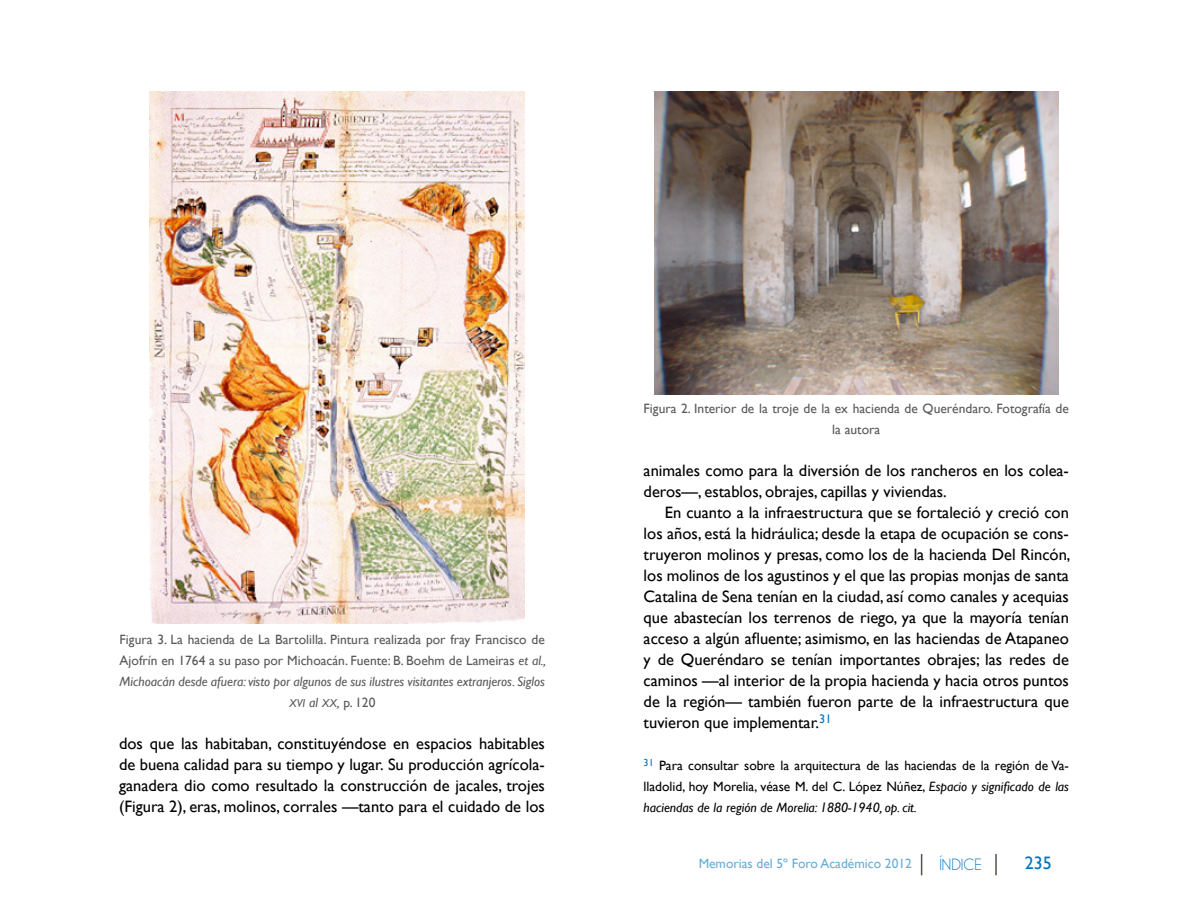
<style>
.page{position:relative;width:1188px;height:918px;background:#fff}
.page>*{position:absolute;margin:0;border:0;box-sizing:border-box;transform-origin:0 0}
.t1{font:18px "Gill Sans";color:#0075be}
.t2{font:16.5px/21px "Gill Sans";color:#000;text-align:justify}
.t3{font:16.5px "Champagne&Limousines";color:#0075be}
.t4{font:13.5px/21px "Gill Sans";color:#58595b;text-align:center}
.t5{font:13.5px/21px "Gill Sans";color:#000;text-align:justify}
.t6{font:13.5px "Gill Sans";color:#0075be}
.t7{font:11.55px "Gill Sans MT Italic SC850";color:#58595b}
.s1{font-style:italic}
.s2{font-family:"Gill Sans";font-style:italic;font-size:13.5px}
.s3{font-family:"Gill Sans";font-size:13.5px}
</style>
<div class="page">
<hr style="left:995px;top:854px;width:2px;height:21px;background:#575146">
<svg style="left:921px;top:854px;width:1px;height:21px"></svg>
<img style="left:655px;top:91px;width:403px;height:303px">
<img style="left:150px;top:91px;width:374px;height:532px">
<p class="t4" style="left:120px;top:629px;width:428px;text-align:justify">Figura 3. La hacienda de La Bartolilla. Pintura realizada por fray Francisco de Ajofrín en 1764 a su paso por Michoacán. Fuente: B. Boehm de Lameiras <span class="s1">et al., Michoacán desde afuera: visto por algunos de sus ilustres visitantes extranjeros. Siglos</span></p>
<p class="t7" style="left:289px;top:696px;width:88px">XVI <span class="s2">al</span> XX<span class="s2">,</span> <span class="s3">p. 120</span></p>
<p class="t2" style="left:119px;top:733px;width:427px">dos que las habitaban, constituyéndose en espacios habitables de buena calidad para su tiempo y lugar. Su producción agrícola&shy;ganadera dio como resultado la construcción de jacales, trojes (Figura 2), eras, molinos, corrales —tanto para el cuidado de los</p>
<p class="t4" style="left:644px;top:398px;width:427px">Figura 2. Interior de la troje de la ex hacienda de Queréndaro. Fotografía de la autora</p>
<p class="t2" style="left:644px;top:460px;width:427px">animales como para la diversión de los rancheros en los colea&shy;deros—, establos, obrajes, capillas y viviendas.</p>
<p class="t2" style="left:644px;top:502px;width:428px;text-indent:21px">En cuanto a la infraestructura que se fortaleció y creció con los años, está la hidráulica; desde la etapa de ocupación se cons&shy;truyeron molinos y presas, como los de la hacienda Del Rincón, los molinos de los agustinos y el que las propias monjas de santa Catalina de Sena tenían en la ciudad, así como canales y acequias que abastecían los terrenos de riego, ya que la mayoría tenían acceso a algún afluente; asimismo, en las haciendas de Atapaneo y de Queréndaro se tenían importantes obrajes; las redes de caminos —al interior de la propia hacienda y hacia otros puntos de la región— también fueron parte de la infraestructura que tuvieron que implementar.<sup>31</sup></p>
<p class="t5" style="left:644px;top:755px;width:427px"><sup>31</sup> Para consultar sobre la arquitectura de las haciendas de la región de Va&shy;lladolid, hoy Morelia, véase M. del C. López Núñez, <span class="s1">Espacio y significado de las haciendas de la región de Morelia: 1880-1940, op. cit.</span></p>
<p class="t6" style="left:699px;top:856px;width:215px">Memorias del 5º Foro Académico 2012</p>
<p class="t3" style="left:939px;top:855px;width:44px">ÍNDICE</p>
<p class="t1" style="left:1025px;top:853px;width:28px">235</p>
</div>
